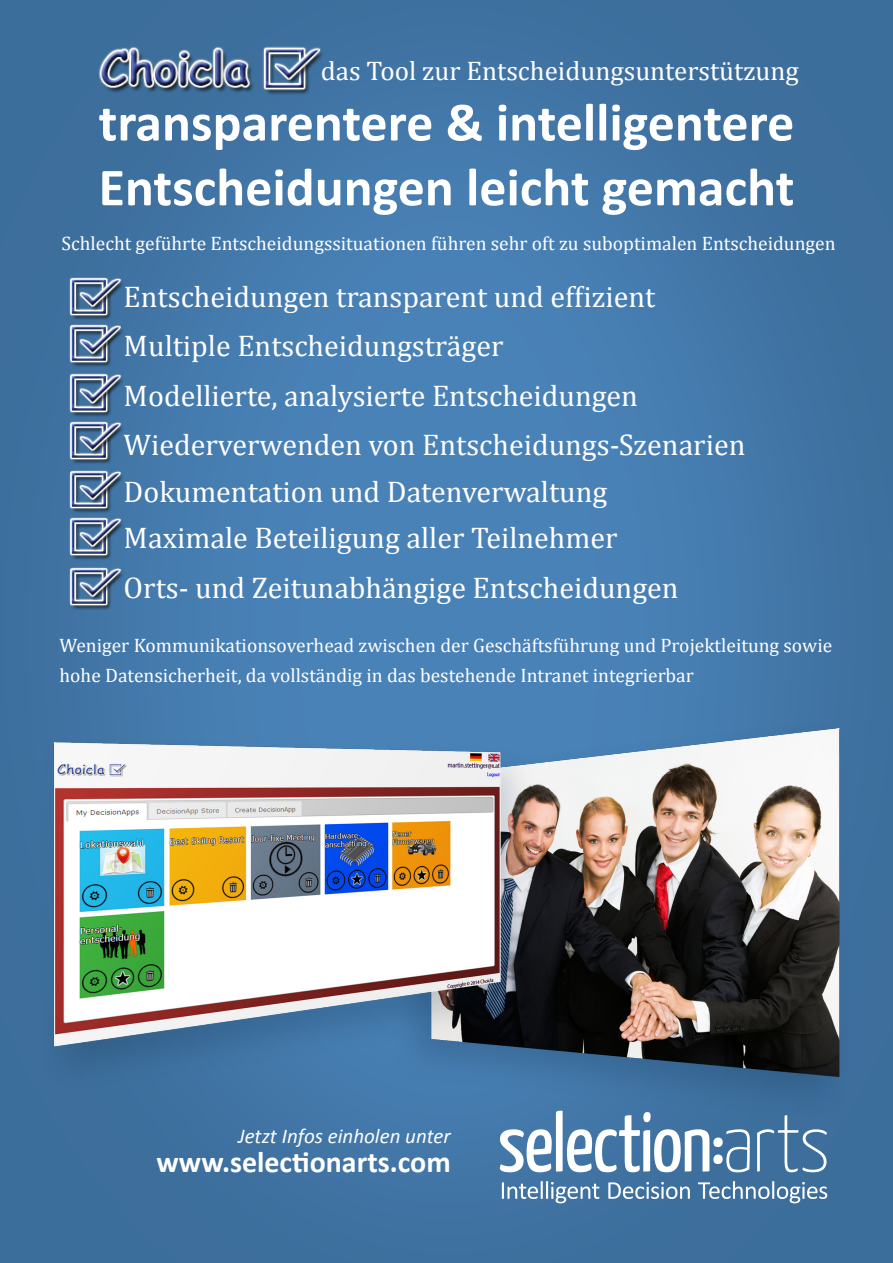
<style>
.page{position:relative;width:893px;height:1263px;background:#fff}
.page>*{position:absolute;margin:0;border:0;box-sizing:border-box;transform-origin:0 0}
.t1{font:700 54px/64.8px "Calibri";color:#fff}
.t2{font:30px "Cambria";color:#fff}
.t3{font:700 30px "Calibri";color:#fff}
.t4{font:27px "Cambria";color:#fff}
.t5{font:italic 21px "Calibri";color:#fff}
.t6{font:19.5px/30px "Cambria";color:#fff}
</style>
<div class="page">
<img style="left:0;top:0;width:893px;height:1263px">
<img style="left:95px;top:43px;width:239px;height:53px">
<img style="left:66px;top:274px;width:58px;height:94px">
<img style="left:66px;top:371px;width:58px;height:94px">
<img style="left:66px;top:467px;width:58px;height:94px">
<img style="left:66px;top:564px;width:58px;height:47px">
<img style="left:0;top:690px;width:893px;height:456px">
<svg style="left:502px;top:1181px;width:325px;height:22px;background:#6b91b5"></svg>
<svg style="left:500px;top:1111px;width:250px;height:61px"></svg>
<svg style="left:757px;top:1115px;width:70px;height:57px;background:#5a84ab"></svg>
<p class="t4" style="left:321px;top:55px;width:480px">das Tool zur Entscheidungsunterstützung</p>
<p class="t1" style="left:99px;top:88px;width:697px">transparentere &amp; intelligentere<br>Entscheidungen leicht gemacht</p>
<p class="t6" style="left:62px;top:228px;width:776px">Schlecht geführte Entscheidungssituationen führen sehr oft zu suboptimalen Entscheidungen</p>
<p class="t2" style="left:124px;top:279px;width:533px">Entscheidungen transparent und effizient</p>
<p class="t2" style="left:124px;top:328px;width:381px">Multiple Entscheidungsträger</p>
<p class="t2" style="left:124px;top:378px;width:516px">Modellierte, analysierte Entscheidungen</p>
<p class="t2" style="left:124px;top:427px;width:623px">Wiederverwenden von Entscheidungs-Szenarien</p>
<p class="t2" style="left:124px;top:474px;width:485px">Dokumentation und Datenverwaltung</p>
<p class="t2" style="left:124px;top:520px;width:495px">Maximale Beteiligung aller Teilnehmer</p>
<p class="t2" style="left:124px;top:570px;width:556px">Orts- und Zeitunabhängige Entscheidungen</p>
<p class="t6" style="left:60px;top:630px;width:774px">Weniger Kommunikationsoverhead zwischen der Geschäftsführung und Projektleitung sowie hohe Datensicherheit, da vollständig in das bestehende Intranet integrierbar</p>
<p class="t5" style="left:238px;top:1121px;width:214px">Jetzt Infos einholen unter</p>
<p class="t3" style="left:156px;top:1140px;width:296px">www.selectionarts.com</p>
</div>
